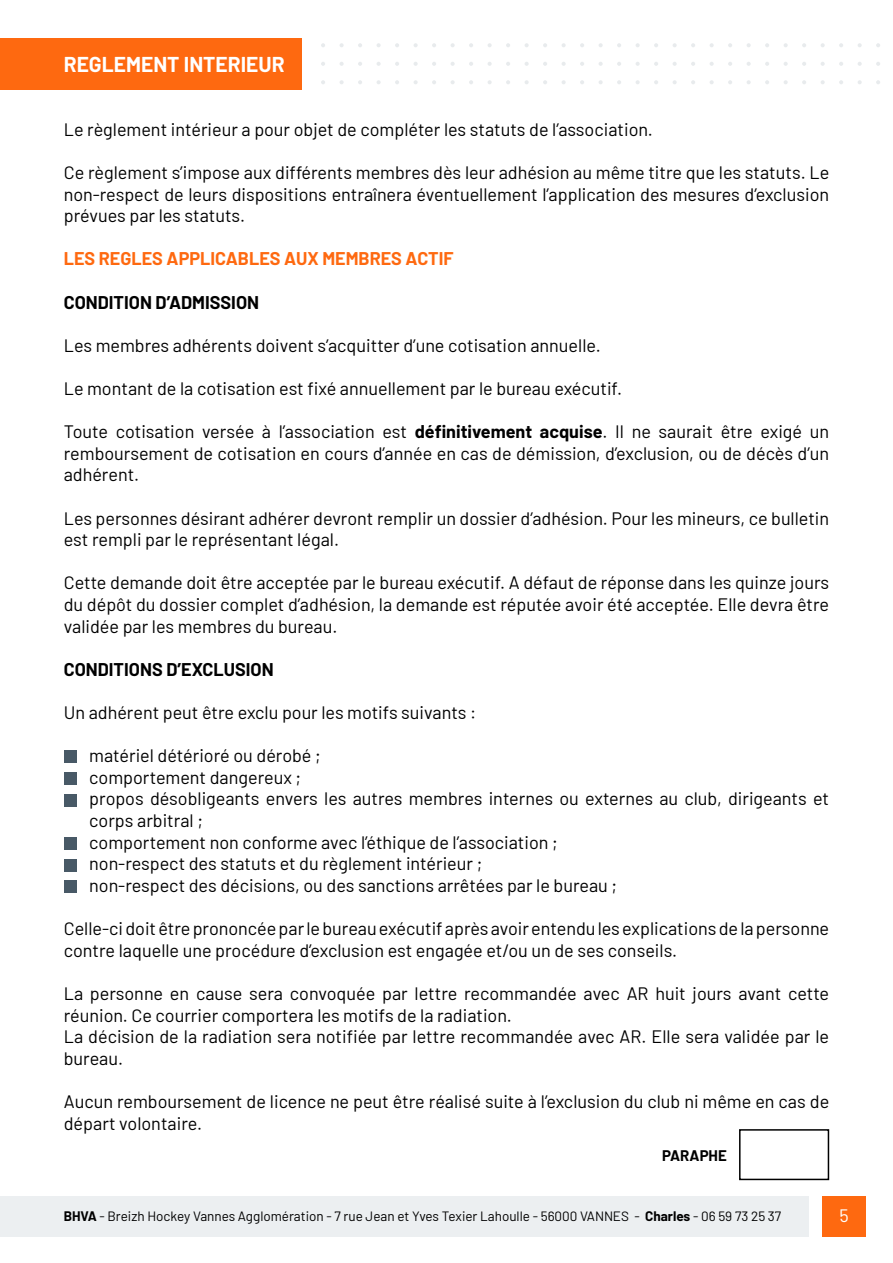
<style>
.page{position:relative;width:893px;height:1263px;background:#fff}
.page>*{position:absolute;margin:0;border:0;box-sizing:border-box;transform-origin:0 0}
.t1{font:700 21px "Barlow";color:#fff}
.t2{font:18px/21.6px "Barlow";color:#000}
.t3{font:700 18px "Barlow";color:#000}
.t4{font:700 18px "Barlow";color:#fe6910}
.t5{font:18px "Barlow";color:#fff}
.t6{font:700 15px "Barlow";color:#000}
.t7{font:13.5px "Barlow";color:#000}
.s1{font-weight:700}
</style>
<div class="page">
<div style="left:0;top:1195px;width:808px;height:41px;background:#eceff1"></div>
<div style="left:822px;top:1195px;width:44px;height:41px;background:#fe6910"></div>
<div style="left:0;top:38px;width:302px;height:51px;background:#fe6910"></div>
<svg style="left:321px;top:43px;width:4px;height:4px"></svg>
<svg style="left:340px;top:43px;width:4px;height:4px"></svg>
<svg style="left:321px;top:62px;width:4px;height:4px"></svg>
<svg style="left:340px;top:62px;width:4px;height:4px"></svg>
<svg style="left:358px;top:43px;width:4px;height:4px"></svg>
<svg style="left:377px;top:43px;width:4px;height:4px"></svg>
<svg style="left:358px;top:62px;width:4px;height:4px"></svg>
<svg style="left:377px;top:62px;width:4px;height:4px"></svg>
<svg style="left:395px;top:43px;width:4px;height:4px"></svg>
<svg style="left:414px;top:43px;width:4px;height:4px"></svg>
<svg style="left:395px;top:62px;width:4px;height:4px"></svg>
<svg style="left:414px;top:62px;width:4px;height:4px"></svg>
<svg style="left:432px;top:43px;width:4px;height:4px"></svg>
<svg style="left:451px;top:43px;width:4px;height:4px"></svg>
<svg style="left:432px;top:62px;width:4px;height:4px"></svg>
<svg style="left:451px;top:62px;width:4px;height:4px"></svg>
<svg style="left:469px;top:43px;width:4px;height:4px"></svg>
<svg style="left:488px;top:43px;width:4px;height:4px"></svg>
<svg style="left:469px;top:62px;width:4px;height:4px"></svg>
<svg style="left:488px;top:62px;width:4px;height:4px"></svg>
<svg style="left:506px;top:43px;width:4px;height:4px"></svg>
<svg style="left:525px;top:43px;width:4px;height:4px"></svg>
<svg style="left:506px;top:62px;width:4px;height:4px"></svg>
<svg style="left:525px;top:62px;width:4px;height:4px"></svg>
<svg style="left:543px;top:43px;width:4px;height:4px"></svg>
<svg style="left:562px;top:43px;width:4px;height:4px"></svg>
<svg style="left:543px;top:62px;width:4px;height:4px"></svg>
<svg style="left:562px;top:62px;width:4px;height:4px"></svg>
<svg style="left:580px;top:43px;width:4px;height:4px"></svg>
<svg style="left:599px;top:43px;width:4px;height:4px"></svg>
<svg style="left:580px;top:62px;width:4px;height:4px"></svg>
<svg style="left:599px;top:62px;width:4px;height:4px"></svg>
<svg style="left:617px;top:43px;width:4px;height:4px"></svg>
<svg style="left:636px;top:43px;width:4px;height:4px"></svg>
<svg style="left:617px;top:62px;width:4px;height:4px"></svg>
<svg style="left:636px;top:62px;width:4px;height:4px"></svg>
<svg style="left:654px;top:43px;width:4px;height:4px"></svg>
<svg style="left:673px;top:43px;width:4px;height:4px"></svg>
<svg style="left:654px;top:62px;width:4px;height:4px"></svg>
<svg style="left:673px;top:62px;width:4px;height:4px"></svg>
<svg style="left:691px;top:43px;width:4px;height:4px"></svg>
<svg style="left:710px;top:43px;width:4px;height:4px"></svg>
<svg style="left:691px;top:62px;width:4px;height:4px"></svg>
<svg style="left:710px;top:62px;width:4px;height:4px"></svg>
<svg style="left:728px;top:43px;width:4px;height:4px"></svg>
<svg style="left:747px;top:43px;width:4px;height:4px"></svg>
<svg style="left:728px;top:62px;width:4px;height:4px"></svg>
<svg style="left:747px;top:62px;width:4px;height:4px"></svg>
<svg style="left:765px;top:43px;width:4px;height:4px"></svg>
<svg style="left:784px;top:43px;width:4px;height:4px"></svg>
<svg style="left:765px;top:62px;width:4px;height:4px"></svg>
<svg style="left:784px;top:62px;width:4px;height:4px"></svg>
<svg style="left:802px;top:43px;width:4px;height:4px"></svg>
<svg style="left:821px;top:43px;width:4px;height:4px"></svg>
<svg style="left:802px;top:62px;width:4px;height:4px"></svg>
<svg style="left:821px;top:62px;width:4px;height:4px"></svg>
<svg style="left:839px;top:43px;width:4px;height:4px"></svg>
<svg style="left:858px;top:43px;width:4px;height:4px"></svg>
<svg style="left:839px;top:62px;width:4px;height:4px"></svg>
<svg style="left:858px;top:62px;width:4px;height:4px"></svg>
<svg style="left:876px;top:43px;width:4px;height:4px"></svg>
<svg style="left:876px;top:62px;width:4px;height:4px"></svg>
<svg style="left:321px;top:80px;width:4px;height:4px"></svg>
<svg style="left:340px;top:80px;width:4px;height:4px"></svg>
<svg style="left:358px;top:80px;width:4px;height:4px"></svg>
<svg style="left:377px;top:80px;width:4px;height:4px"></svg>
<svg style="left:395px;top:80px;width:4px;height:4px"></svg>
<svg style="left:414px;top:80px;width:4px;height:4px"></svg>
<svg style="left:432px;top:80px;width:4px;height:4px"></svg>
<svg style="left:451px;top:80px;width:4px;height:4px"></svg>
<svg style="left:469px;top:80px;width:4px;height:4px"></svg>
<svg style="left:488px;top:80px;width:4px;height:4px"></svg>
<svg style="left:506px;top:80px;width:4px;height:4px"></svg>
<svg style="left:525px;top:80px;width:4px;height:4px"></svg>
<svg style="left:543px;top:80px;width:4px;height:4px"></svg>
<svg style="left:562px;top:80px;width:4px;height:4px"></svg>
<svg style="left:580px;top:80px;width:4px;height:4px"></svg>
<svg style="left:599px;top:80px;width:4px;height:4px"></svg>
<svg style="left:617px;top:80px;width:4px;height:4px"></svg>
<svg style="left:636px;top:80px;width:4px;height:4px"></svg>
<svg style="left:654px;top:80px;width:4px;height:4px"></svg>
<svg style="left:673px;top:80px;width:4px;height:4px"></svg>
<svg style="left:691px;top:80px;width:4px;height:4px"></svg>
<svg style="left:710px;top:80px;width:4px;height:4px"></svg>
<svg style="left:728px;top:80px;width:4px;height:4px"></svg>
<svg style="left:747px;top:80px;width:4px;height:4px"></svg>
<svg style="left:765px;top:80px;width:4px;height:4px"></svg>
<svg style="left:784px;top:80px;width:4px;height:4px"></svg>
<svg style="left:802px;top:80px;width:4px;height:4px"></svg>
<svg style="left:821px;top:80px;width:4px;height:4px"></svg>
<svg style="left:839px;top:80px;width:4px;height:4px"></svg>
<svg style="left:858px;top:80px;width:4px;height:4px"></svg>
<svg style="left:876px;top:80px;width:4px;height:4px"></svg>
<div style="left:739px;top:1129px;width:90px;height:51px;background:#fff;border:2px solid #000"></div>
<div style="left:64px;top:750px;width:13px;height:13px;background:#485966"></div>
<div style="left:64px;top:772px;width:13px;height:13px;background:#485966"></div>
<div style="left:64px;top:794px;width:13px;height:13px;background:#485966"></div>
<div style="left:64px;top:880px;width:13px;height:13px;background:#485966"></div>
<div style="left:64px;top:837px;width:13px;height:13px;background:#485966"></div>
<div style="left:64px;top:859px;width:13px;height:12px;background:#485966"></div>
<p class="t1" style="left:64px;top:48px;width:222px">REGLEMENT INTERIEUR</p>
<p class="t2" style="left:64px;top:117px;width:590px">Le règlement intérieur a pour objet de compléter les statuts de l’association.</p>
<p class="t2" style="left:64px;top:160px;width:767px;text-align:justify">Ce règlement s’impose aux différents membres dès leur adhésion au même titre que les statuts. Le non-respect de leurs dispositions entraînera éventuellement l’application des mesures d’exclusion prévues par les statuts.</p>
<p class="t4" style="left:64px;top:246px;width:391px">LES REGLES APPLICABLES AUX MEMBRES ACTIF</p>
<p class="t3" style="left:64px;top:289px;width:197px">CONDITION D’ADMISSION</p>
<p class="t2" style="left:64px;top:333px;width:538px">Les membres adhérents doivent s’acquitter d’une cotisation annuelle.</p>
<p class="t2" style="left:64px;top:376px;width:560px">Le montant de la cotisation est fixé annuellement par le bureau exécutif.</p>
<p class="t2" style="left:64px;top:420px;width:767px;text-align:justify">Toute cotisation versée à l’association est <span class="s1">définitivement acquise</span>. Il ne saurait être exigé un remboursement de cotisation en cours d’année en cas de démission, d’exclusion, ou de décès d’un adhérent.</p>
<p class="t2" style="left:64px;top:506px;width:767px">Les personnes désirant adhérer devront remplir un dossier d’adhésion. Pour les mineurs, ce bulletin est rempli par le représentant légal.</p>
<p class="t2" style="left:64px;top:571px;width:767px;text-align:justify">Cette demande doit être acceptée par le bureau exécutif. A défaut de réponse dans les quinze jours du dépôt du dossier complet d’adhésion, la demande est réputée avoir été acceptée. Elle devra être validée par les membres du bureau.</p>
<p class="t3" style="left:64px;top:656px;width:211px">CONDITIONS D’EXCLUSION</p>
<p class="t2" style="left:64px;top:700px;width:414px">Un adhérent peut être exclu pour les motifs suivants :</p>
<p class="t2" style="left:89px;top:744px;width:741px">matériel détérioré ou dérobé ;<br>comportement dangereux ;<br>propos désobligeants envers les autres membres internes ou externes au club, dirigeants et corps arbitral ;<br>comportement non conforme avec l’éthique de l’association ;<br>non-respect des statuts et du règlement intérieur ;<br>non-respect des décisions, ou des sanctions arrêtées par le bureau ;</p>
<p class="t2" style="left:64px;top:916px;width:767px">Celle-ci doit être prononcée par le bureau exécutif après avoir entendu les explications de la personne contre laquelle une procédure d’exclusion est engagée et/ou un de ses conseils.</p>
<p class="t2" style="left:64px;top:981px;width:767px">La personne en cause sera convoquée par lettre recommandée avec AR huit jours avant cette réunion. Ce courrier comportera les motifs de la radiation.<br>La décision de la radiation sera notifiée par lettre recommandée avec AR. Elle sera validée par le bureau.</p>
<p class="t2" style="left:64px;top:1089px;width:767px">Aucun remboursement de licence ne peut être réalisé suite à l’exclusion du club ni même en cas de départ volontaire.</p>
<p class="t6" style="left:662px;top:1144px;width:66px">PARAPHE</p>
<p class="t7" style="left:64px;top:1206px;width:719px"><span class="s1">BHVA</span> - Breizh Hockey Vannes Agglomération - 7 rue Jean et Yves Texier Lahoulle - 56000 VANNES - <span class="s1">Charles</span> - 06 59 73 25 37</p>
<p class="t5" style="left:839px;top:1202px;width:11px">5</p>
</div>
